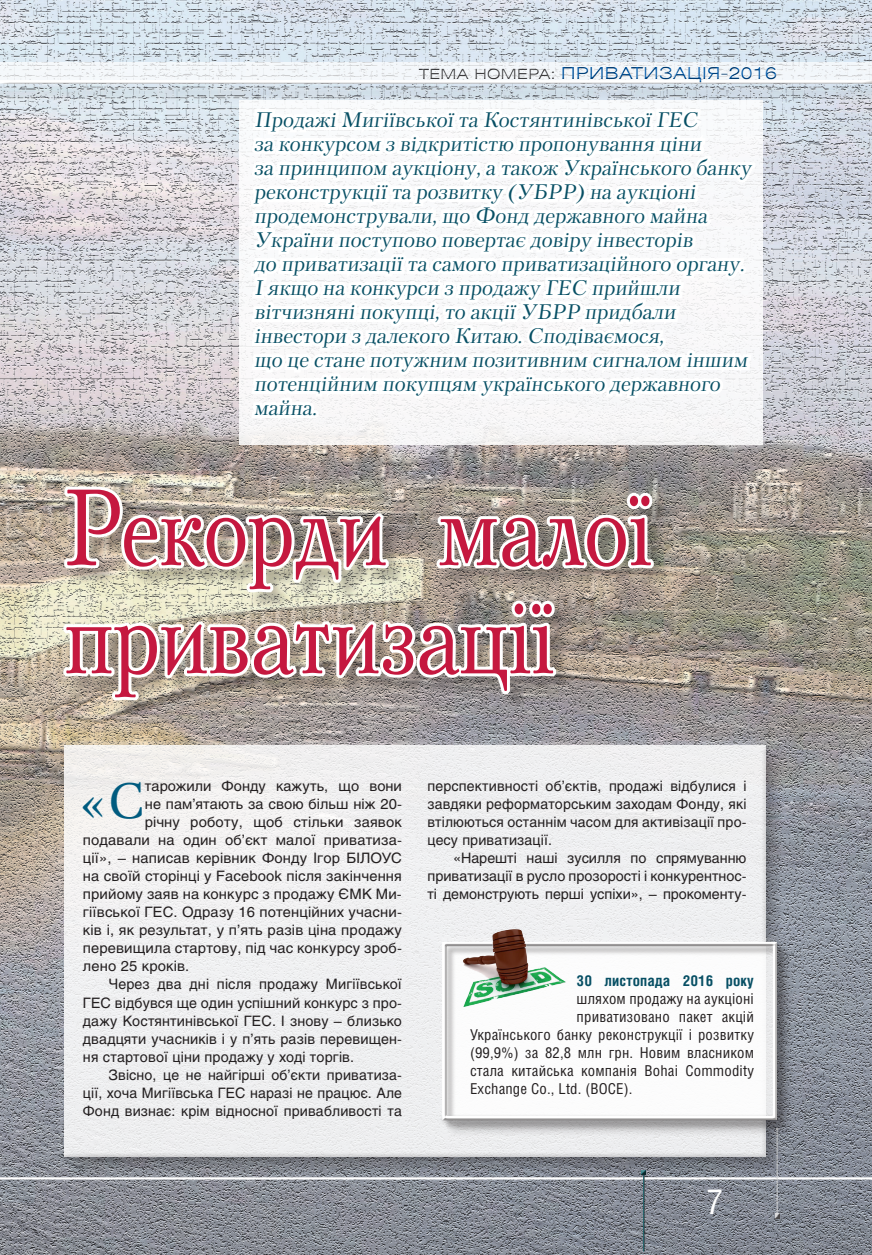
<style>
.page{position:relative;width:872px;height:1255px;background:#fff}
.page>*{position:absolute;margin:0;border:0;box-sizing:border-box;transform-origin:0 0}
.t1{font:108px/108px "Svetlana C";letter-spacing:-.01em;color:#c5183f;scale:.79 1}
.t2{font:49.2px "Svetlana C";color:#005b7f}
.t3{font:34.5px "Helios Cond";color:#fff}
.t4{font:21px/24px "Petersburg C";color:#074f64}
.t5{font:16.5px "Helios Ext";color:#015aaa;scale:1.1 1}
.t6{font:15px "Helios Cond";letter-spacing:.01em;color:#231f20}
.t7{font:700 15px "Helios Cond";letter-spacing:.01em;color:#074f64}
.t8{font:14.25px/18px "Helios";letter-spacing:.01em;color:#231f20;text-align:justify}
.s1{font-size:14.25px;color:#57585a}
</style>
<div class="page">
<img style="left:0;top:0;width:872px;height:1254px">
<svg style="left:0;top:63px;width:872px;height:17px;fill:#f3f7fa"></svg>
<div style="left:0;top:82px;width:25px;height:27px;background:#231f20;opacity:.15"></div>
<div style="left:2px;top:82px;width:870px;height:27px;background:#231f20;opacity:.15"></div>
<div style="left:0;top:80px;width:872px;height:6px;background:#231f20;opacity:.75"></div>
<hr style="left:0;top:1177px;width:872px;height:2px;background:#fff">
<hr style="left:777px;top:1129px;width:1px;height:84px;background:#d1d2d4">
<div style="left:63px;top:62px;width:737px;height:21px;background:#231f20;opacity:.75"></div>
<div style="left:772px;top:1210px;width:7px;height:9px;background:#231f20;opacity:.75"></div>
<hr style="left:642px;top:1170px;width:4px;height:82px;background:#231f20;opacity:.75">
<div style="left:66px;top:488px;width:780px;height:279px;background:#231f20;opacity:.3"></div>
<svg style="left:60px;top:27px;width:699px;height:676px"></svg>
<div style="left:66px;top:747px;width:721px;height:431px;background:#231f20;opacity:.25"></div>
<div style="left:52px;top:732px;width:726px;height:437px;background:#231f20;opacity:.25"></div>
<div style="left:445px;top:944px;width:353px;height:196px;background:#231f20;opacity:.25"></div>
<div style="left:430px;top:929px;width:359px;height:201px;background:#231f20;opacity:.25"></div>
<div style="left:444px;top:943px;width:350px;height:193px;background:#231f20;opacity:.3"></div>
<div style="left:442px;top:940px;width:338px;height:182px;background:#231f20;opacity:.5"></div>
<img style="left:443px;top:926px;width:133px;height:84px">
<p class="t5" style="left:419px;top:63px;width:327px"><span class="s1">тема номера:</span> приватизація-2016</p>
<p class="t4" style="left:254px;top:107px;width:502px">Продажі Мигіївської та Костянтинівської ГЕС<br>за конкурсом з відкритістю пропонування ціни<br>за принципом аукціону, а також Українського банку реконструкції та розвитку (УБРР) на аукціоні продемонстрували, що Фонд державного майна України поступово повертає довіру інвесторів<br>до приватизації та самого приватизаційного органу.<br>І якщо на конкурси з продажу ГЕС прийшли вітчизняні покупці, то акції УБРР придбали інвестори з далекого Китаю. Сподіваємося,<br>що це стане потужним позитивним сигналом іншим потенційним покупцям українського державного майна.</p>
<h1 class="t1" style="left:64px;top:477px;width:746px">Рекорди малої приватизації</h1>
<h2 class="t2" style="left:77px;top:774px;width:69px">«С</h2>
<p class="t8" style="left:145px;top:777px;width:258px">тарожили Фонду кажуть, що вони</p>
<p class="t8" style="left:145px;top:795px;width:258px">не пам’ятають за свою більш ніж 20-</p>
<p class="t8" style="left:145px;top:813px;width:258px">річну роботу, щоб стільки заявок</p>
<p class="t8" style="left:83px;top:831px;width:320px">подавали на один об’єкт малої приватиза-</p>
<p class="t8" style="left:83px;top:849px;width:320px">ції», – написав керівник Фонду Ігор Білоус</p>
<p class="t8" style="left:83px;top:867px;width:320px">на своїй сторінці у Facebook після закінчення</p>
<p class="t8" style="left:83px;top:885px;width:320px">прийому заяв на конкурс з продажу ЄМК Ми-</p>
<p class="t8" style="left:83px;top:903px;width:320px">гіївської ГЕС. Одразу 16 потенційних учасни-</p>
<p class="t8" style="left:83px;top:921px;width:320px">ків і, як результат, у п’ять разів ціна продажу</p>
<p class="t8" style="left:83px;top:939px;width:319px">перевищила стартову, під час конкурсу зроб-</p>
<p class="t8" style="left:83px;top:957px;width:108px">лено 25 кроків.</p>
<p class="t8" style="left:108px;top:975px;width:295px">Через два дні після продажу Мигіївської</p>
<p class="t8" style="left:83px;top:993px;width:320px">ГЕС відбувся ще один успішний конкурс з про-</p>
<p class="t8" style="left:83px;top:1011px;width:320px">дажу Костянтинівської ГЕС. І знову – близько</p>
<p class="t8" style="left:83px;top:1029px;width:320px">двадцяти учасників і у п’ять разів перевищен-</p>
<p class="t8" style="left:83px;top:1047px;width:273px">ня стартової ціни продажу у ході торгів.</p>
<p class="t8" style="left:108px;top:1065px;width:295px">Звісно, це не найгірші об’єкти приватиза-</p>
<p class="t8" style="left:83px;top:1083px;width:320px">ції, хоча Мигіївська ГЕС наразі не працює. Але</p>
<p class="t8" style="left:83px;top:1101px;width:320px">Фонд визнає: крім відносної привабливості та</p>
<p class="t8" style="left:427px;top:777px;width:320px">перспективності об’єктів, продажі відбулися і завдяки реформаторським заходам Фонду, які втілюються останнім часом для активізації про&shy;цесу приватизації.</p>
<p class="t8" style="left:427px;top:849px;width:320px;text-indent:26px">«Нарешті наші зусилля по спрямуванню приватизації в русло прозорості і конкурентнос&shy;ті демонструють перші успіхи», – прокоменту-</p>
<p class="t7" style="left:576px;top:971px;width:179px">30 листопада 2016 року</p>
<p class="t6" style="left:576px;top:989px;width:179px">шляхом продажу на аукціоні</p>
<p class="t6" style="left:576px;top:1007px;width:179px">приватизовано пакет акцій</p>
<p class="t6" style="left:470px;top:1025px;width:285px">Українського банку реконструкції і розвитку</p>
<p class="t6" style="left:470px;top:1043px;width:285px">(99,9%) за 82,8 млн грн. Новим власником</p>
<p class="t6" style="left:470px;top:1061px;width:285px">стала китайська компанія Bohai Commodity</p>
<p class="t6" style="left:470px;top:1079px;width:164px">Exchange Co., Ltd. (BOCE).</p>
<h3 class="t3" style="left:706px;top:1181px;width:18px">7</h3>
</div>
